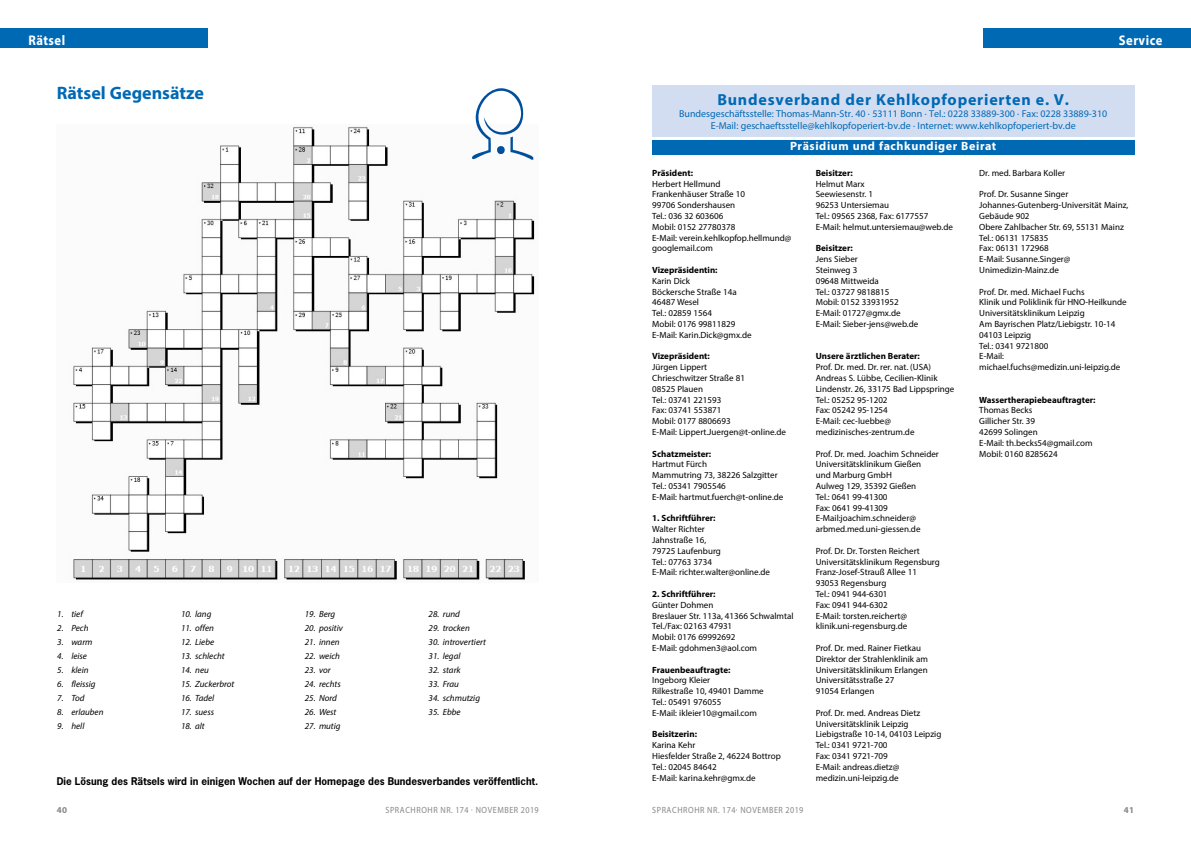
<style>
.page{position:relative;width:1191px;height:842px;background:#fff}
.page>*{position:absolute;margin:0;border:0;box-sizing:border-box;transform-origin:0 0}
.t1{font:700 18px "Myriad Pro";color:#0069b4}
.t2{font:700 16px "Myriad Pro";letter-spacing:.05em;color:#0069b4}
.t3{font:700 14px "Myriad Pro";letter-spacing:.04em;color:#fff;scale:.9 1}
.t4{font:700 12px "Myriad Pro";letter-spacing:.05em;color:#fff}
.t5{font:10px/12px "Myriad Pro";color:#0069b4;text-align:center}
.t6{font:700 10px "News Gothic Std";color:#000}
.t7{font:9px/10.8px "Myriad Pro";color:#000}
.t8{font:italic 9px "Myriad Pro";color:#000}
.t9{font:700 9px "Myriad Pro";color:#000}
.t10{font:9px "Myriad Pro";letter-spacing:.07em;color:#878787;scale:.9 1}
.t11{font:700 9px "Myriad Pro";color:#878787}
</style>
<div class="page">
<div style="left:984px;top:28px;width:207px;height:20px;background:#0069b4"></div>
<div style="left:0;top:28px;width:207px;height:20px;background:#0069b4"></div>
<img style="left:73px;top:126px;width:462px;height:454px">
<div style="left:652px;top:85px;width:482px;height:51px;background:#d3ddf2"></div>
<div style="left:652px;top:140px;width:482px;height:14px;background:#0069b4"></div>
<svg style="left:472px;top:88px;width:61px;height:72px"></svg>
<h3 class="t3" style="left:28px;top:31px;width:42px">Rätsel</h3>
<h3 class="t3" style="left:1118px;top:31px;width:50px">Service</h3>
<h1 class="t1" style="left:57px;top:81px;width:149px">Rätsel Gegensätze</h1>
<h2 class="t2" style="left:717px;top:89px;width:353px">Bundesverband der Kehlkopfoperierten e. V.</h2>
<p class="t5" style="left:679px;top:107px;width:430px">Bundesgeschäftsstelle: Thomas-Mann-Str. 40 · 53111 Bonn · Tel.: 0228 33889-300 · Fax: 0228 33889-310<br>E-Mail: geschaeftsstelle@kehlkopfoperiert-bv.de · Internet: www.kehlkopfoperiert-bv.de</p>
<p class="t9" style="left:652px;top:167px;width:42px">Präsident:</p>
<p class="t7" style="left:652px;top:178px;width:141px">Herbert Hellmund<br>Frankenhäuser Straße 10<br>99706 Sondershausen<br>Tel.: 036 32 603606<br>Mobil: 0152 27780378<br>E-Mail: verein.kehlkopfop.hellmund@ googlemail.com</p>
<p class="t9" style="left:652px;top:264px;width:67px">Vizepräsidentin:</p>
<p class="t7" style="left:652px;top:275px;width:101px">Karin Dick<br>Böckersche Straße 14a<br>46487 Wesel<br>Tel.: 02859 1564<br>Mobil: 0176 99811829<br>E-Mail: Karin.Dick@gmx.de</p>
<p class="t9" style="left:652px;top:350px;width:59px">Vizepräsident:</p>
<p class="t7" style="left:652px;top:362px;width:135px">Jürgen Lippert<br>Chrieschwitzer Straße 81<br>08525 Plauen<br>Tel.: 03741 221593<br>Fax: 03741 553871<br>Mobil: 0177 8806693<br>E-Mail: Lippert.Juergen@t-online.de</p>
<p class="t9" style="left:652px;top:448px;width:61px">Schatzmeister:</p>
<p class="t7" style="left:652px;top:459px;width:133px">Hartmut Fürch<br>Mammutring 73, 38226 Salzgitter<br>Tel.: 05341 7905546<br>E-Mail: hartmut.fuerch@t-online.de</p>
<p class="t9" style="left:652px;top:512px;width:65px">1. Schriftführer:</p>
<p class="t7" style="left:652px;top:524px;width:119px">Walter Richter<br>Jahnstraße 16,<br>79725 Laufenburg<br>Tel.: 07763 3734<br>E-Mail: richter.walter@online.de</p>
<p class="t9" style="left:652px;top:588px;width:65px">2. Schriftführer:</p>
<p class="t7" style="left:652px;top:599px;width:143px">Günter Dohmen<br>Breslauer Str. 113a, 41366 Schwalmtal<br>Tel./Fax: 02163 47931<br>Mobil: 0176 69992692<br>E-Mail: gdohmen3@aol.com</p>
<p class="t9" style="left:652px;top:664px;width:80px">Frauenbeauftragte:</p>
<p class="t7" style="left:652px;top:675px;width:113px">Ingeborg Kleier<br>Rilkestraße 10, 49401 Damme<br>Tel.: 05491 976055<br>E-Mail: ikleier10@gmail.com</p>
<p class="t9" style="left:652px;top:728px;width:46px">Beisitzerin:</p>
<p class="t7" style="left:652px;top:740px;width:130px">Karina Kehr<br>Hiesfelder Straße 2, 46224 Bottrop<br>Tel.: 02045 84642<br>E-Mail: karina.kehr@gmx.de</p>
<h3 class="t4" style="left:790px;top:138px;width:208px">Präsidium und fachkundiger Beirat</h3>
<p class="t7" style="left:979px;top:167px;width:87px">Dr. med. Barbara Koller</p>
<p class="t7" style="left:979px;top:189px;width:151px">Prof. Dr. Susanne Singer<br>Johannes-Gutenberg-Universität Mainz,<br>Gebäude 902<br>Obere Zahlbacher Str. 69, 55131 Mainz<br>Tel.: 06131 175835<br>Fax: 06131 172968<br>E-Mail: Susanne.Singer@<br>Unimedizin-Mainz.de</p>
<p class="t7" style="left:979px;top:286px;width:149px">Prof. Dr. med. Michael Fuchs<br>Klinik und Poliklinik für HNO-Heilkunde<br>Universitätsklinikum Leipzig<br>Am Bayrischen Platz/Liebigstr. 10-14<br>04103 Leipzig<br>Tel.: 0341 9721800<br>E-Mail: michael.fuchs@medizin.uni-leipzig.de</p>
<p class="t9" style="left:979px;top:394px;width:118px">Wassertherapiebeauftragter:</p>
<p class="t7" style="left:979px;top:405px;width:115px">Thomas Becks<br>Gillicher Str. 39<br>42699 Solingen<br>E-Mail: th.becks54@gmail.com<br>Mobil: 0160 8285624</p>
<p class="t9" style="left:815px;top:167px;width:39px">Beisitzer:</p>
<p class="t7" style="left:815px;top:178px;width:139px">Helmut Marx<br>Seewiesenstr. 1<br>96253 Untersiemau<br>Tel.: 09565 2368, Fax: 6177557<br>E-Mail: helmut.untersiemau@web.de</p>
<p class="t9" style="left:815px;top:242px;width:39px">Beisitzer:</p>
<p class="t7" style="left:815px;top:254px;width:104px">Jens Sieber<br>Steinweg 3<br>09648 Mittweida<br>Tel.: 03727 9818815<br>Mobil: 0152 33931952<br>E-Mail: 01727@gmx.de<br>E-Mail: Sieber-jens@web.de</p>
<p class="t9" style="left:815px;top:350px;width:106px">Unsere ärztlichen Berater:</p>
<p class="t7" style="left:815px;top:362px;width:140px">Prof. Dr. med. Dr. rer. nat. (USA)<br>Andreas S. Lübbe, Cecilien-Klinik<br>Lindenstr. 26, 33175 Bad Lippspringe<br>Tel.: 05252 95-1202<br>Fax: 05242 95-1254<br>E-Mail: cec-luebbe@ medizinisches-zentrum.de</p>
<p class="t7" style="left:815px;top:448px;width:125px">Prof. Dr. med. Joachim Schneider<br>Universitätsklinikum Gießen<br>und Marburg GmbH<br>Aulweg 129, 35392 Gießen<br>Tel.: 0641 99-41300<br>Fax: 0641 99-41309<br>E-Mail:joachim.schneider@ arbmed.med.uni-giessen.de</p>
<p class="t7" style="left:815px;top:545px;width:126px">Prof. Dr. Dr. Torsten Reichert<br>Universitätsklinikum Regensburg<br>Franz-Josef-Strauß Allee 11<br>93053 Regensburg<br>Tel.: 0941 944-6301<br>Fax: 0941 944-6302<br>E-Mail: torsten.reichert@ klinik.uni-regensburg.de</p>
<p class="t7" style="left:815px;top:642px;width:114px">Prof. Dr. med. Rainer Fietkau<br>Direktor der Strahlenklinik am<br>Universitätsklinikum Erlangen<br>Universitätsstraße 27<br>91054 Erlangen</p>
<p class="t7" style="left:815px;top:707px;width:127px">Prof. Dr. med. Andreas Dietz<br>Universitätsklinik Leipzig<br>Liebigstraße 10-14, 04103 Leipzig<br>Tel.: 0341 9721-700<br>Fax: 0341 9721-709<br>E-Mail: andreas.dietz@ medizin.uni-leipzig.de</p>
<p class="t8" style="left:57px;top:608px;width:27px">1. tief</p>
<p class="t8" style="left:57px;top:622px;width:33px">2. Pech</p>
<p class="t8" style="left:57px;top:636px;width:37px">3. warm</p>
<p class="t8" style="left:57px;top:650px;width:31px">4. leise</p>
<p class="t8" style="left:57px;top:664px;width:33px">5. klein</p>
<p class="t8" style="left:57px;top:678px;width:40px">6. fleissig</p>
<p class="t8" style="left:57px;top:692px;width:29px">7. Tod</p>
<p class="t8" style="left:57px;top:706px;width:48px">8. erlauben</p>
<p class="t8" style="left:57px;top:720px;width:29px">9. hell</p>
<p class="t8" style="left:181px;top:608px;width:32px">10. lang</p>
<p class="t8" style="left:181px;top:623px;width:34px">11. offen</p>
<p class="t8" style="left:181px;top:637px;width:35px">12. Liebe</p>
<p class="t8" style="left:181px;top:651px;width:45px">13. schlecht</p>
<p class="t8" style="left:181px;top:665px;width:29px">14. neu</p>
<p class="t8" style="left:181px;top:679px;width:55px">15. Zuckerbrot</p>
<p class="t8" style="left:181px;top:693px;width:35px">16. Tadel</p>
<p class="t8" style="left:181px;top:707px;width:35px">17. suess</p>
<p class="t8" style="left:181px;top:721px;width:25px">18. alt</p>
<p class="t8" style="left:428px;top:609px;width:33px">28. rund</p>
<p class="t8" style="left:428px;top:623px;width:43px">29. trocken</p>
<p class="t8" style="left:428px;top:637px;width:59px">30. introvertiert</p>
<p class="t8" style="left:428px;top:651px;width:33px">31. legal</p>
<p class="t8" style="left:428px;top:665px;width:34px">32. stark</p>
<p class="t8" style="left:428px;top:679px;width:32px">33. Frau</p>
<p class="t8" style="left:428px;top:693px;width:53px">34. schmutzig</p>
<p class="t8" style="left:428px;top:707px;width:33px">35. Ebbe</p>
<p class="t8" style="left:305px;top:609px;width:32px">19. Berg</p>
<p class="t8" style="left:305px;top:623px;width:40px">20. positiv</p>
<p class="t8" style="left:305px;top:637px;width:36px">21. innen</p>
<p class="t8" style="left:305px;top:651px;width:37px">22. weich</p>
<p class="t8" style="left:305px;top:665px;width:27px">23. vor</p>
<p class="t8" style="left:305px;top:679px;width:37px">24. rechts</p>
<p class="t8" style="left:305px;top:693px;width:34px">25. Nord</p>
<p class="t8" style="left:305px;top:707px;width:33px">26. West</p>
<p class="t8" style="left:305px;top:721px;width:37px">27. mutig</p>
<p class="t6" style="left:57px;top:775px;width:483px">Die Lösung des Rätsels wird in einigen Wochen auf der Homepage des Bundesverbandes veröffentlicht.</p>
<p class="t11" style="left:57px;top:804px;width:12px">40</p>
<p class="t10" style="left:385px;top:804px;width:172px">SPRACHROHR NR. 174 · NOVEMBER 2019</p>
<p class="t10" style="left:652px;top:804px;width:169px">SPRACHROHR NR. 174· NOVEMBER 2019</p>
<p class="t11" style="left:1123px;top:804px;width:12px">41</p>
</div>
